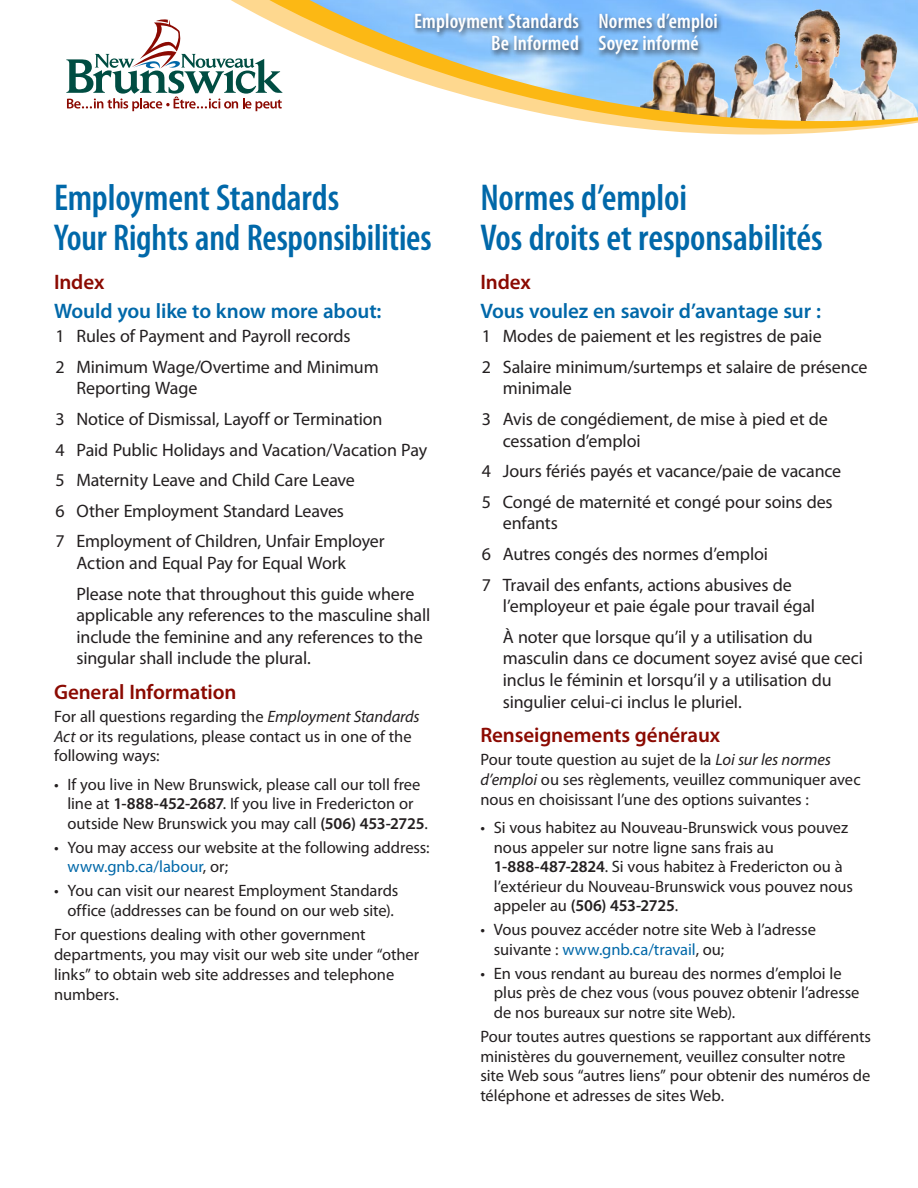
<style>
.page{position:relative;width:918px;height:1188px;background:#fff}
.page>*{position:absolute;margin:0;border:0;box-sizing:border-box;transform-origin:0 0}
.head{font:600 condensed 37.5px/40.5px "Myriad Pro";letter-spacing:-.005em;color:#0068a9}
.Head_2{font:600 21px "Myriad Pro";letter-spacing:-.005em;color:#0068a9}
.t1{font:600 condensed 21px "Myriad Pro";letter-spacing:.01em;color:#fff}
.Head_2-2{font:600 21px "Myriad Pro";letter-spacing:-.005em;color:#8b0a02}
.text_indent{font:18px/21.6px "Myriad Pro";letter-spacing:-.01em;color:#231f20}
.bullet{font:16.5px/19.5px "Myriad Pro";letter-spacing:-.005em;color:#231f20}
.text{font:16.5px/19.8px "Myriad Pro";letter-spacing:-.005em;color:#231f20}
.s1{font-style:italic}
.s2{font-weight:600}
.s3{color:#0068a9}
</style>
<div class="page">
<svg style="left:231px;top:0;width:687px;height:135px"></svg>
<svg style="left:66px;top:19px;width:216px;height:92px"></svg>
<div style="left:595px;top:11px;width:127px;height:50px;background:#231f20;opacity:.75"></div>
<div style="left:412px;top:11px;width:173px;height:47px;background:#231f20;opacity:.75"></div>
<p class="t1" style="left:414px;top:9px;width:166px">Employment Standards</p>
<p class="t1" style="left:491px;top:32px;width:89px">Be Informed</p>
<p class="t1" style="left:598px;top:9px;width:121px">Normes d’emploi</p>
<p class="t1" style="left:598px;top:32px;width:102px">Soyez informé</p>
<p class="head" style="left:54px;top:178px;width:379px">Employment Standards<br>Your Rights and Responsibilities</p>
<p class="Head_2-2" style="left:54px;top:269px;width:52px">Index</p>
<p class="Head_2" style="left:54px;top:297px;width:329px">Would you like to know more about:</p>
<p class="text_indent" style="left:56px;top:325px;width:296px">1 Rules of Payment and Payroll records</p>
<p class="text_indent" style="left:76px;top:356px;width:304px;text-indent:-21px">2 Minimum Wage/Overtime and Minimum<br>Reporting Wage</p>
<p class="text_indent" style="left:56px;top:408px;width:329px">3 Notice of Dismissal, Layoff or Termination</p>
<p class="text_indent" style="left:56px;top:439px;width:373px">4 Paid Public Holidays and Vacation/Vacation Pay</p>
<p class="text_indent" style="left:56px;top:469px;width:301px">5 Maternity Leave and Child Care Leave</p>
<p class="text_indent" style="left:56px;top:500px;width:290px">6 Other Employment Standard Leaves</p>
<p class="text_indent" style="left:76px;top:530px;width:310px;text-indent:-21px">7 Employment of Children, Unfair Employer<br>Action and Equal Pay for Equal Work</p>
<p class="text_indent" style="left:76px;top:583px;width:355px">Please note that throughout this guide where applicable any references to the masculine shall include the feminine and any references to the singular shall include the plural.</p>
<p class="Head_2-2" style="left:54px;top:679px;width:184px">General Information</p>
<p class="text" style="left:54px;top:706px;width:367px">For all questions regarding the <span class="s1">Employment Standards<br>Act</span> or its regulations, please contact us in one of the following ways:</p>
<p class="bullet" style="left:68px;top:774px;width:362px;text-indent:-14px">• If you live in New Brunswick, please call our toll free line at <span class="s2">1-888-452-2687</span>. If you live in Fredericton or outside New Brunswick you may call <span class="s2">(506) 453-2725</span>.</p>
<p class="bullet" style="left:68px;top:837px;width:364px;text-indent:-14px">• You may access our website at the following address: <span class="s3">www.gnb.ca/labour</span>, or;</p>
<p class="bullet" style="left:54px;top:881px;width:346px;text-align:center">• You can visit our nearest Employment Standards office (addresses can be found on our web site).</p>
<p class="text" style="left:54px;top:924px;width:367px">For questions dealing with other government departments, you may visit our web site under “other links” to obtain web site addresses and telephone numbers.</p>
<p class="head" style="left:480px;top:178px;width:344px">Normes d’emploi<br>Vos droits et responsabilités</p>
<p class="Head_2-2" style="left:480px;top:269px;width:52px">Index</p>
<p class="Head_2" style="left:480px;top:297px;width:342px">Vous voulez en savoir d’avantage sur :</p>
<p class="text_indent" style="left:482px;top:325px;width:341px">1 Modes de paiement et les registres de paie</p>
<p class="text_indent" style="left:503px;top:356px;width:366px;text-indent:-21px">2 Salaire minimum/surtemps et salaire de présence minimale</p>
<p class="text_indent" style="left:503px;top:408px;width:327px;text-indent:-21px">3 Avis de congédiement, de mise à pied et de cessation d’emploi</p>
<p class="text_indent" style="left:482px;top:460px;width:361px">4 Jours fériés payés et vacance/paie de vacance</p>
<p class="text_indent" style="left:503px;top:491px;width:331px;text-indent:-21px">5 Congé de maternité et congé pour soins des enfants</p>
<p class="text_indent" style="left:482px;top:543px;width:288px">6 Autres congés des normes d’emploi</p>
<p class="text_indent" style="left:503px;top:574px;width:314px;text-indent:-21px">7 Travail des enfants, actions abusives de l’employeur et paie égale pour travail égal</p>
<p class="text_indent" style="left:503px;top:626px;width:362px">À noter que lorsque qu’il y a utilisation du masculin dans ce document soyez avisé que ceci inclus le féminin et lorsqu’il y a utilisation du singulier celui-ci inclus le pluriel.</p>
<p class="Head_2-2" style="left:480px;top:722px;width:241px">Renseignements généraux</p>
<p class="text" style="left:480px;top:749px;width:382px">Pour toute question au sujet de la <span class="s1">Loi sur les normes d’emploi</span> ou ses règlements, veuillez communiquer avec nous en choisissant l’une des options suivantes :</p>
<p class="bullet" style="left:494px;top:817px;width:361px;text-indent:-14px">• Si vous habitez au Nouveau-Brunswick vous pouvez nous appeler sur notre ligne sans frais au <span class="s2">1-888-487-2824</span>. Si vous habitez à Fredericton ou à l’extérieur du Nouveau-Brunswick vous pouvez nous appeler au <span class="s2">(506) 453‑2725</span>.</p>
<p class="bullet" style="left:494px;top:919px;width:324px;text-indent:-14px">• Vous pouvez accéder notre site Web à l’adresse suivante : <span class="s3">www.gnb.ca/travail</span>, ou;</p>
<p class="bullet" style="left:494px;top:963px;width:367px;text-indent:-14px">• En vous rendant au bureau des normes d’emploi le plus près de chez vous (vous pouvez obtenir l’adresse de nos bureaux sur notre site Web).</p>
<p class="text" style="left:480px;top:1026px;width:392px">Pour toutes autres questions se rapportant aux différents ministères du gouvernement, veuillez consulter notre site Web sous “autres liens” pour obtenir des numéros de téléphone et adresses de sites Web.</p>
</div>
